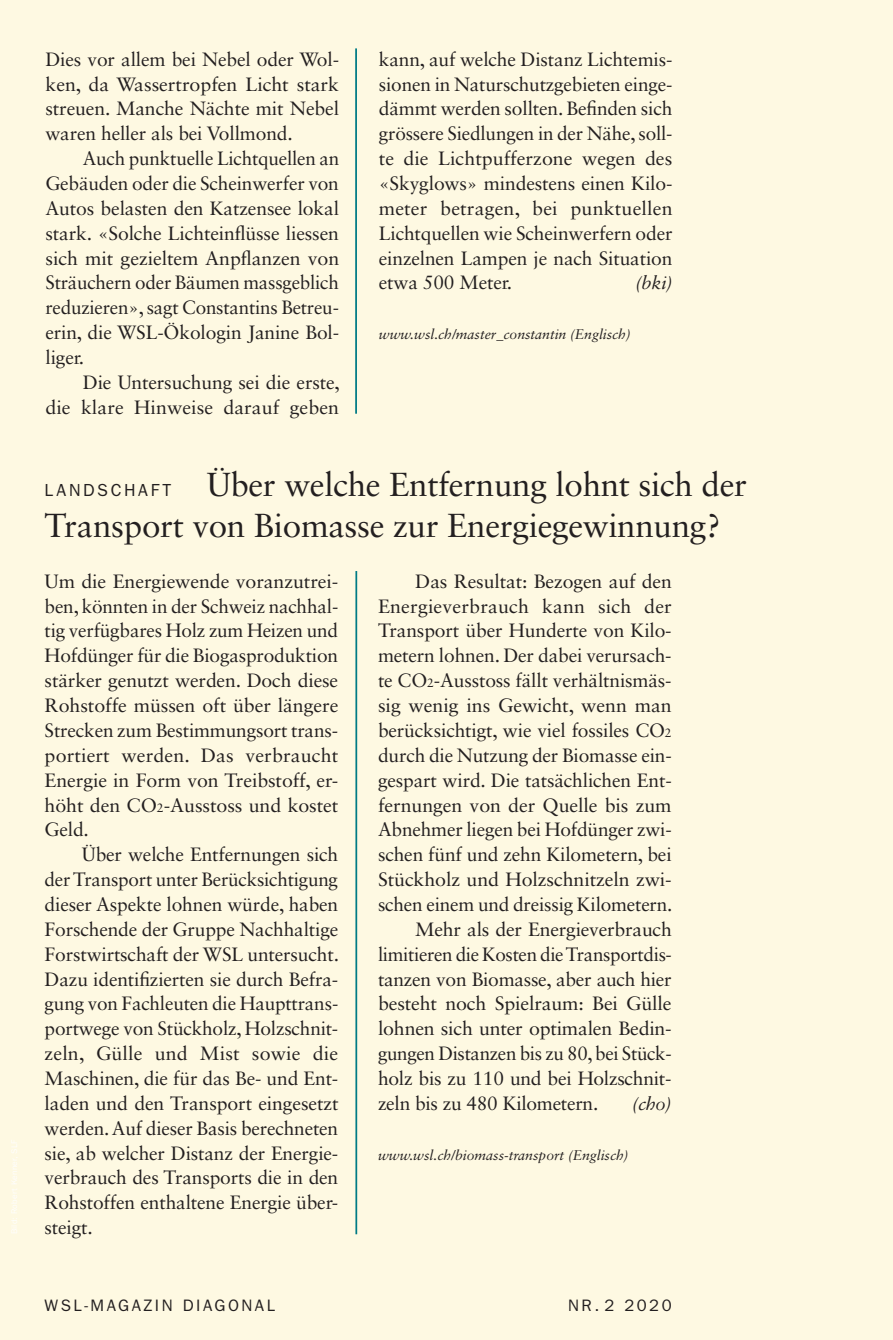
<style>
.page{position:relative;width:893px;height:1340px;background:#fff}
.page>*{position:absolute;margin:0;border:0;box-sizing:border-box;transform-origin:0 0}
.t1{font:33.25px/40.6px "Sabon LT Std";letter-spacing:-.01em;color:#231f20}
.t2{font:19.25px/24.8px "Sabon LT Std";letter-spacing:-.01em;color:#231f20;text-align:justify}
.t3{font:19.25px "Sabon LT Std";letter-spacing:.01em;color:#231f20}
.t4{font:italic 18.38px "Sabon LT Std";letter-spacing:-.01em;color:#231f20}
.t5{font:16.62px "ITC Franklin Gothic Std";letter-spacing:.15em;color:#231f20}
.t6{font:italic 14px "Sabon LT Std";color:#231f20}
.s1{font-family:"ITC Franklin Gothic Std";font-size:17.5px}
.s2{font-size:12.08px}
</style>
<div class="page">
<div style="left:0;top:0;width:893px;height:1339px;background:#fef9e2"></div>
<hr style="left:355px;top:571px;width:2px;height:663px;background:#007b85">
<hr style="left:355px;top:48px;width:2px;height:366px;background:#007b85">
<p class="t2" style="left:45px;top:46px;width:295px">Dies vor allem bei Nebel oder Wol&shy;ken, da Wassertropfen Licht stark streuen. Manche Nächte mit Nebel waren heller als bei Vollmond.</p>
<p class="t2" style="left:45px;top:146px;width:295px;text-indent:37px">Auch punktuelle Lichtquellen an Gebäuden oder die Scheinwerfer von Autos belasten den Katzensee lokal stark. «Solche Lichteinflüsse liessen sich mit gezieltem Anpflanzen von Sträuchern oder Bäumen massgeblich reduzieren», sagt Constantins Betreu&shy;erin, die WSL-Ökologin Janine Bol&shy;liger.</p>
<p class="t2" style="left:45px;top:369px;width:296px;text-align:right">Die Untersuchung sei die erste,<br>die klare Hinweise darauf geben</p>
<p class="t2" style="left:379px;top:46px;width:295px">kann, auf welche Distanz Lichtemis&shy;sionen in Naturschutzgebieten einge&shy;dämmt werden sollten. Befinden sich grössere Siedlungen in der Nähe, soll&shy;te die Lichtpufferzone wegen des «Skyglows» mindestens einen Kilo&shy;meter betragen, bei punktuellen Lichtquellen wie Scheinwerfern oder einzelnen Lampen je nach Situation etwa 500 Meter.</p>
<p class="t4" style="left:635px;top:272px;width:39px">(bki)</p>
<p class="t6" style="left:379px;top:326px;width:253px">www.wsl.ch/master_constantin (Englisch)</p>
<h1 class="t1" style="left:45px;top:464px;width:704px"><span class="s1">L A N DS CH A F T</span> Über welche Entfernung lohnt sich der<br>Transport von Biomasse zur Energiegewinnung?</h1>
<p class="t2" style="left:45px;top:568px;width:295px">Um die Energiewende voranzutrei&shy;ben, könnten in der Schweiz nachhal&shy;tig verfügbares Holz zum Heizen und Hofdünger für die Biogasproduktion stärker genutzt werden. Doch diese Rohstoffe müssen oft über längere Strecken zum Bestimmungsort trans&shy;portiert werden. Das verbraucht Energie in Form von Treibstoff, er&shy;höht den CO<span class="s2">2</span>-Ausstoss und kostet Geld.</p>
<p class="t2" style="left:45px;top:842px;width:296px;text-indent:37px">Über welche Entfernungen sich der Transport unter Berücksichtigung dieser Aspekte lohnen würde, haben Forschende der Gruppe Nachhaltige Forstwirtschaft der WSL untersucht.<br>Dazu identifizierten sie durch Befra&shy;gung von Fachleuten die Haupttrans&shy;portwege von Stückholz, Holzschnit&shy;zeln, Gülle und Mist sowie die Maschinen, die für das Be- und Ent&shy;laden und den Transport eingesetzt werden. Auf dieser Basis berechneten sie, ab welcher Distanz der Energie&shy;verbrauch des Transports die in den Rohstoffen enthaltene Energie über&shy;steigt.</p>
<p class="t2" style="left:415px;top:568px;width:258px">Das Resultat: Bezogen auf den</p>
<p class="t3" style="left:378px;top:594px;width:295px">Energieverbrauch kann sich der</p>
<p class="t2" style="left:378px;top:618px;width:295px">Transport über Hunderte von Kilo-</p>
<p class="t2" style="left:378px;top:643px;width:295px">metern lohnen. Der dabei verursach-</p>
<p class="t2" style="left:378px;top:668px;width:295px">te CO<span class="s2">2</span>-Ausstoss fällt verhältnismäs-</p>
<p class="t2" style="left:378px;top:692px;width:295px">sig wenig ins Gewicht, wenn man</p>
<p class="t2" style="left:378px;top:717px;width:295px">berücksichtigt, wie viel fossiles CO<span class="s2">2</span></p>
<p class="t2" style="left:378px;top:742px;width:295px">durch die Nutzung der Biomasse ein-</p>
<p class="t2" style="left:378px;top:767px;width:295px">gespart wird. Die tatsächlichen Ent-</p>
<p class="t2" style="left:378px;top:792px;width:295px">fernungen von der Quelle bis zum</p>
<p class="t2" style="left:378px;top:817px;width:295px">Abnehmer liegen bei Hofdünger zwi-</p>
<p class="t2" style="left:378px;top:842px;width:295px">schen fünf und zehn Kilometern, bei</p>
<p class="t2" style="left:378px;top:866px;width:295px">Stückholz und Holzschnitzeln zwi-</p>
<p class="t2" style="left:378px;top:891px;width:296px">schen einem und dreissig Kilometern.</p>
<p class="t2" style="left:415px;top:916px;width:258px">Mehr als der Energieverbrauch</p>
<p class="t2" style="left:378px;top:941px;width:295px">limitieren die Kosten die Transportdis-</p>
<p class="t2" style="left:378px;top:966px;width:295px">tanzen von Biomasse, aber auch hier</p>
<p class="t2" style="left:378px;top:991px;width:295px">besteht noch Spielraum: Bei Gülle</p>
<p class="t2" style="left:378px;top:1015px;width:295px">lohnen sich unter optimalen Bedin-</p>
<p class="t2" style="left:378px;top:1040px;width:295px">gungen Distanzen bis zu 80, bei Stück-</p>
<p class="t2" style="left:378px;top:1065px;width:295px">holz bis zu 110 und bei Holzschnit-</p>
<p class="t2" style="left:378px;top:1090px;width:222px">zeln bis zu 480 Kilometern.</p>
<p class="t4" style="left:632px;top:1092px;width:41px">(cho)</p>
<p class="t6" style="left:378px;top:1146px;width:252px">www.wsl.ch/biomass-transport (Englisch)</p>
<p class="t5" style="left:45px;top:1295px;width:232px">WSL-MAGAZIN DIAGONAL</p>
<p class="t5" style="left:568px;top:1295px;width:105px">NR. 2 2020</p>
</div>
